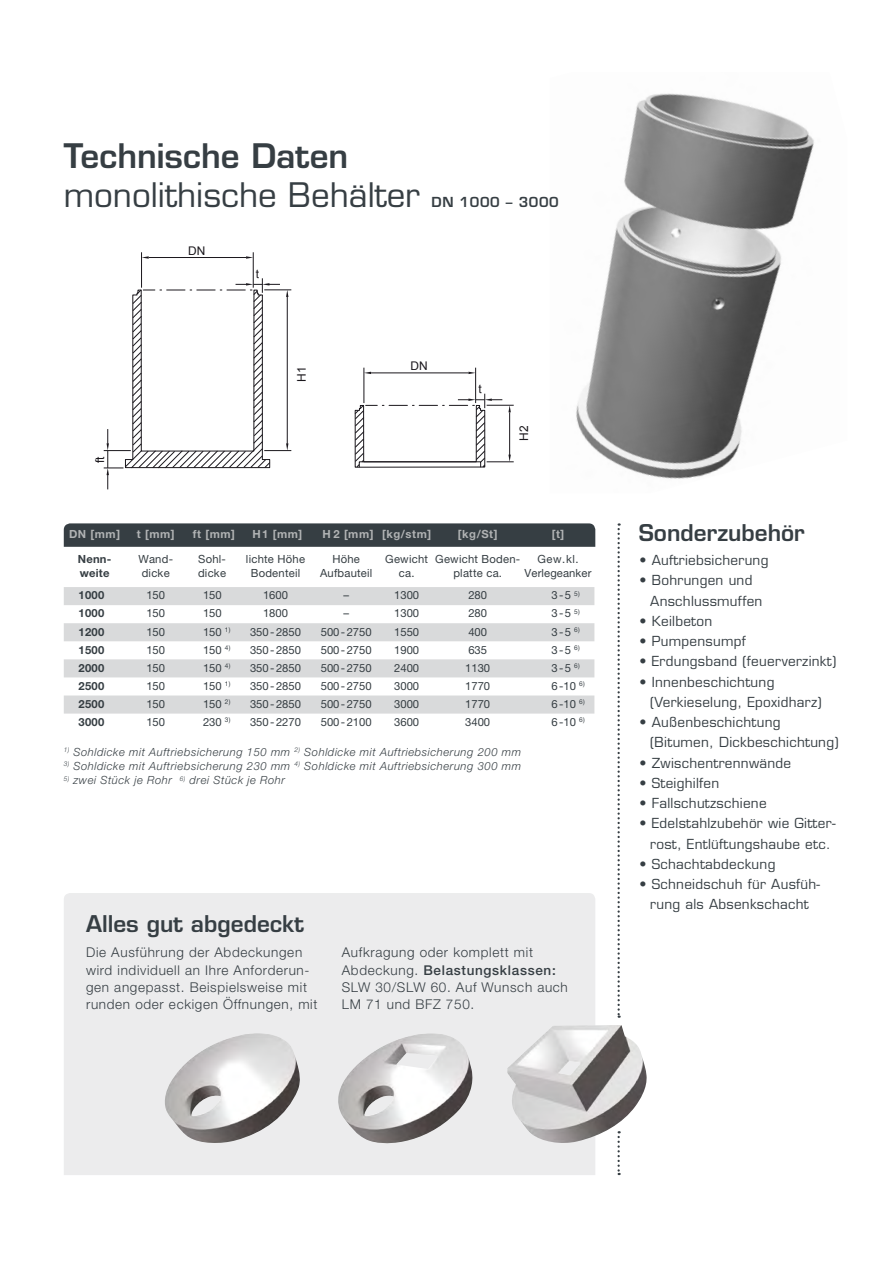
<style>
.page{position:relative;width:893px;height:1263px;background:#fff}
.page>*{position:absolute;margin:0;border:0;box-sizing:border-box;transform-origin:0 0}
.t1{font:33px "Eurostile LTCE";color:#363e43}
.t2{font:600 33px "Eurostile LTCE";color:#363e43}
.t3{font:600 22.5px "Eurostile LTCE";color:#363e43}
.t4{font:13.5px/20.2px "Eurostile LTCE";letter-spacing:.02em;color:#363e43}
.t5{font:300 13.5px/17.2px "Helvetica Neue LT Pro";letter-spacing:.05em;color:#363e43}
.t6{font:600 13.5px "Eurostile LTCE";letter-spacing:.05em;color:#363e43}
.t7{font:11.85px "Arial";color:#1a171c}
.t8{font:11.25px/13.5px "Helvetica Neue LT Pro";color:#363e43;text-align:center}
.t9{font:italic 300 11.25px "Helvetica Neue LT Pro";letter-spacing:.05em;color:#363e43}
.t10{font:11.25px/13.5px "Helvetica Neue LT Pro";letter-spacing:.02em;color:#363e43;text-align:center}
.t11{font:700 11.25px "Helvetica Neue LT Pro";letter-spacing:.05em;color:#b1b3b4}
.t12{font:700 11.25px/13.5px "Helvetica Neue LT Pro";letter-spacing:.02em;color:#363e43}
.s1{font-weight:500}
</style>
<div class="page">
<img style="left:576px;top:93px;width:238px;height:386px">
<div style="left:64px;top:893px;width:531px;height:282px;background:#ececed"></div>
<hr style="left:141px;top:252px;width:1px;height:36px;background:#1a171c">
<hr style="left:253px;top:252px;width:1px;height:36px;background:#1a171c">
<hr style="left:149px;top:257px;width:97px;height:1px;background:#1a171c">
<svg style="left:142px;top:256px;width:7px;height:3px"></svg>
<svg style="left:246px;top:256px;width:7px;height:3px"></svg>
<svg style="left:104px;top:278px;width:187px;height:211px"></svg>
<hr style="left:364px;top:368px;width:1px;height:35px;background:#1a171c">
<hr style="left:475px;top:368px;width:1px;height:35px;background:#1a171c">
<hr style="left:371px;top:373px;width:97px;height:1px;background:#1a171c">
<svg style="left:364px;top:372px;width:7px;height:2px"></svg>
<svg style="left:468px;top:372px;width:8px;height:2px"></svg>
<svg style="left:354px;top:394px;width:160px;height:74px"></svg>
<div style="left:359px;top:461px;width:122px;height:6px;border:1px solid #1a171c"></div>
<svg style="left:64px;top:523px;width:531px;height:24px;background:#3b4247"></svg>
<svg style="left:64px;top:587px;width:530px;height:127px;fill:#d9dadb"></svg>
<svg style="left:617px;top:523px;width:3px;height:495px"></svg>
<img style="left:163px;top:1033px;width:139px;height:111px">
<img style="left:332px;top:1033px;width:143px;height:113px">
<img style="left:507px;top:1025px;width:140px;height:120px">
<svg style="left:617px;top:1131px;width:3px;height:44px"></svg>
<h1 class="t2" style="left:64px;top:135px;width:286px">Technische Daten</h1>
<h1 class="t1" style="left:64px;top:175px;width:358px">monolithische Behälter</h1>
<p class="t6" style="left:431px;top:194px;width:129px">DN 1000 – 3000</p>
<p class="t7" style="left:188px;top:243px;width:19px">DN</p>
<p class="t7" style="left:256px;top:266px;width:5px">t</p>
<p class="t7" style="left:92px;top:463px;width:8px;rotate:-90deg">ft</p>
<p class="t7" style="left:294px;top:382px;width:17px;rotate:-90deg">H1</p>
<p class="t7" style="left:411px;top:358px;width:19px">DN</p>
<p class="t7" style="left:478px;top:381px;width:5px">t</p>
<p class="t7" style="left:516px;top:441px;width:17px;rotate:-90deg">H2</p>
<p class="t11" style="left:69px;top:527px;width:53px">DN [mm]</p>
<p class="t11" style="left:137px;top:527px;width:39px">t [mm]</p>
<p class="t11" style="left:193px;top:527px;width:44px">ft [mm]</p>
<p class="t11" style="left:252px;top:527px;width:51px">H1 [mm]</p>
<p class="t11" style="left:323px;top:527px;width:110px">H 2 [mm] [kg/stm]</p>
<p class="t11" style="left:458px;top:527px;width:41px">[kg/St]</p>
<p class="t11" style="left:552px;top:527px;width:14px">[t]</p>
<p class="t12" style="left:78px;top:552px;width:35px">Nenn&shy;weite</p>
<p class="t10" style="left:138px;top:552px;width:36px;text-align:left">Wand&shy;dicke</p>
<p class="t10" style="left:198px;top:552px;width:29px;text-align:left">Sohl&shy;dicke</p>
<p class="t10" style="left:246px;top:552px;width:61px">lichte Höhe<br>Bodenteil</p>
<p class="t10" style="left:320px;top:552px;width:54px">Höhe<br>Aufbauteil</p>
<p class="t10" style="left:385px;top:552px;width:44px">Gewicht ca.</p>
<p class="t10" style="left:435px;top:552px;width:87px">Gewicht Boden&shy;platte ca.</p>
<p class="t8" style="left:525px;top:552px;width:68px">Gew.kl.<br>Verlegeanker</p>
<p class="t12" style="left:79px;top:588px;width:27px">1000</p>
<p class="t8" style="left:146px;top:588px;width:20px">150</p>
<p class="t8" style="left:203px;top:588px;width:20px">150</p>
<p class="t8" style="left:263px;top:588px;width:27px">1600</p>
<p class="t8" style="left:343px;top:588px;width:7px">–</p>
<p class="t8" style="left:394px;top:588px;width:27px">1300</p>
<p class="t8" style="left:468px;top:588px;width:20px">280</p>
<p class="t8" style="left:551px;top:588px;width:30px">3-5 <sup>5)</sup></p>
<p class="t12" style="left:79px;top:606px;width:27px">1000</p>
<p class="t8" style="left:146px;top:606px;width:20px">150</p>
<p class="t8" style="left:203px;top:606px;width:20px">150</p>
<p class="t8" style="left:263px;top:606px;width:27px">1800</p>
<p class="t8" style="left:343px;top:606px;width:7px">–</p>
<p class="t8" style="left:394px;top:606px;width:27px">1300</p>
<p class="t8" style="left:468px;top:606px;width:20px">280</p>
<p class="t8" style="left:551px;top:606px;width:30px">3-5 <sup>5)</sup></p>
<p class="t12" style="left:79px;top:624px;width:27px">1200</p>
<p class="t8" style="left:146px;top:625px;width:20px">150</p>
<p class="t8" style="left:203px;top:625px;width:29px">150 <sup>1)</sup></p>
<p class="t8" style="left:250px;top:625px;width:52px">350-2850</p>
<p class="t8" style="left:321px;top:625px;width:52px">500-2750</p>
<p class="t8" style="left:394px;top:625px;width:27px">1550</p>
<p class="t8" style="left:468px;top:625px;width:20px">400</p>
<p class="t8" style="left:551px;top:625px;width:30px">3-5 <sup>6)</sup></p>
<p class="t12" style="left:79px;top:642px;width:27px">1500</p>
<p class="t8" style="left:146px;top:643px;width:20px">150</p>
<p class="t8" style="left:203px;top:643px;width:29px">150 <sup>4)</sup></p>
<p class="t8" style="left:250px;top:643px;width:52px">350-2850</p>
<p class="t8" style="left:321px;top:643px;width:52px">500-2750</p>
<p class="t8" style="left:394px;top:643px;width:27px">1900</p>
<p class="t8" style="left:468px;top:643px;width:20px">635</p>
<p class="t8" style="left:551px;top:643px;width:30px">3-5 <sup>6)</sup></p>
<p class="t12" style="left:79px;top:661px;width:27px">2000</p>
<p class="t8" style="left:146px;top:661px;width:20px">150</p>
<p class="t8" style="left:203px;top:661px;width:29px">150 <sup>4)</sup></p>
<p class="t8" style="left:250px;top:661px;width:52px">350-2850</p>
<p class="t8" style="left:321px;top:661px;width:52px">500-2750</p>
<p class="t8" style="left:394px;top:661px;width:27px">2400</p>
<p class="t8" style="left:465px;top:661px;width:27px">1130</p>
<p class="t8" style="left:551px;top:661px;width:30px">3-5 <sup>6)</sup></p>
<p class="t12" style="left:79px;top:679px;width:27px">2500</p>
<p class="t8" style="left:146px;top:679px;width:20px">150</p>
<p class="t8" style="left:203px;top:679px;width:29px">150 <sup>1)</sup></p>
<p class="t8" style="left:250px;top:679px;width:52px">350-2850</p>
<p class="t8" style="left:321px;top:679px;width:52px">500-2750</p>
<p class="t8" style="left:394px;top:679px;width:27px">3000</p>
<p class="t8" style="left:465px;top:679px;width:27px">1770</p>
<p class="t8" style="left:551px;top:679px;width:35px">6-10 <sup>6)</sup></p>
<p class="t12" style="left:79px;top:697px;width:27px">2500</p>
<p class="t8" style="left:146px;top:697px;width:20px">150</p>
<p class="t8" style="left:203px;top:697px;width:29px">150 <sup>2)</sup></p>
<p class="t8" style="left:250px;top:697px;width:52px">350-2850</p>
<p class="t8" style="left:321px;top:697px;width:52px">500-2750</p>
<p class="t8" style="left:394px;top:697px;width:27px">3000</p>
<p class="t8" style="left:465px;top:697px;width:27px">1770</p>
<p class="t8" style="left:551px;top:697px;width:35px">6-10 <sup>6)</sup></p>
<p class="t12" style="left:79px;top:715px;width:27px">3000</p>
<p class="t8" style="left:146px;top:715px;width:20px">150</p>
<p class="t8" style="left:203px;top:715px;width:29px">230 <sup>3)</sup></p>
<p class="t8" style="left:250px;top:715px;width:52px">350-2270</p>
<p class="t8" style="left:321px;top:715px;width:52px">500-2100</p>
<p class="t8" style="left:394px;top:715px;width:27px">3600</p>
<p class="t8" style="left:465px;top:715px;width:27px">3400</p>
<p class="t8" style="left:551px;top:715px;width:35px">6-10 <sup>6)</sup></p>
<p class="t9" style="left:64px;top:745px;width:459px"><sup>1)</sup> Sohldicke mit Auftriebsicherung 150 mm <sup>2)</sup> Sohldicke mit Auftriebsicherung 200 mm</p>
<p class="t9" style="left:64px;top:759px;width:459px"><sup>3)</sup> Sohldicke mit Auftriebsicherung 230 mm <sup>4)</sup> Sohldicke mit Auftriebsicherung 300 mm</p>
<p class="t9" style="left:64px;top:774px;width:223px"><sup>5)</sup> zwei Stück je Rohr <sup>6)</sup> drei Stück je Rohr</p>
<h2 class="t3" style="left:86px;top:910px;width:219px">Alles gut abgedeckt</h2>
<p class="t5" style="left:86px;top:944px;width:233px">Die Ausführung der Abdeckungen wird individuell an Ihre Anforderun&shy;gen angepasst. Beispielsweise mit runden oder eckigen Öffnungen, mit</p>
<p class="t5" style="left:342px;top:944px;width:228px">Aufkragung oder komplett mit<br>Abdeckung. <span class="s1">Belastungsklassen:<br></span>SLW 30/SLW 60. Auf Wunsch auch<br>LM 71 und BFZ 750.</p>
<h2 class="t3" style="left:639px;top:518px;width:167px">Sonderzubehör</h2>
<p class="t4" style="left:639px;top:550px;width:130px">• Auftriebsicherung</p>
<p class="t4" style="left:650px;top:570px;width:114px;text-indent:-11px">• Bohrungen und<br>Anschlussmuffen</p>
<p class="t4" style="left:639px;top:611px;width:74px">• Keilbeton</p>
<p class="t4" style="left:639px;top:631px;width:108px">• Pumpensumpf</p>
<p class="t4" style="left:639px;top:651px;width:198px">• Erdungsband (feuerverzinkt)</p>
<p class="t4" style="left:650px;top:671px;width:173px;text-indent:-11px">• Innenbeschichtung (Verkieselung, Epoxidharz)</p>
<p class="t4" style="left:650px;top:712px;width:190px;text-indent:-11px">• Außenbeschichtung (Bitumen, Dickbeschichtung)</p>
<p class="t4" style="left:639px;top:752px;width:153px">• Zwischentrennwände</p>
<p class="t4" style="left:639px;top:773px;width:81px">• Steighilfen</p>
<p class="t4" style="left:639px;top:793px;width:129px">• Fallschutzschiene</p>
<p class="t4" style="left:639px;top:813px;width:198px;text-align:center">• Edelstahlzubehör wie Gitter&shy;rost, Entlüftungshaube etc.</p>
<p class="t4" style="left:640px;top:854px;width:137px">• Schachtabdeckung</p>
<p class="t4" style="left:640px;top:874px;width:182px;text-align:center">• Schneidschuh für Ausfüh&shy;rung als Absenkschacht</p>
</div>
